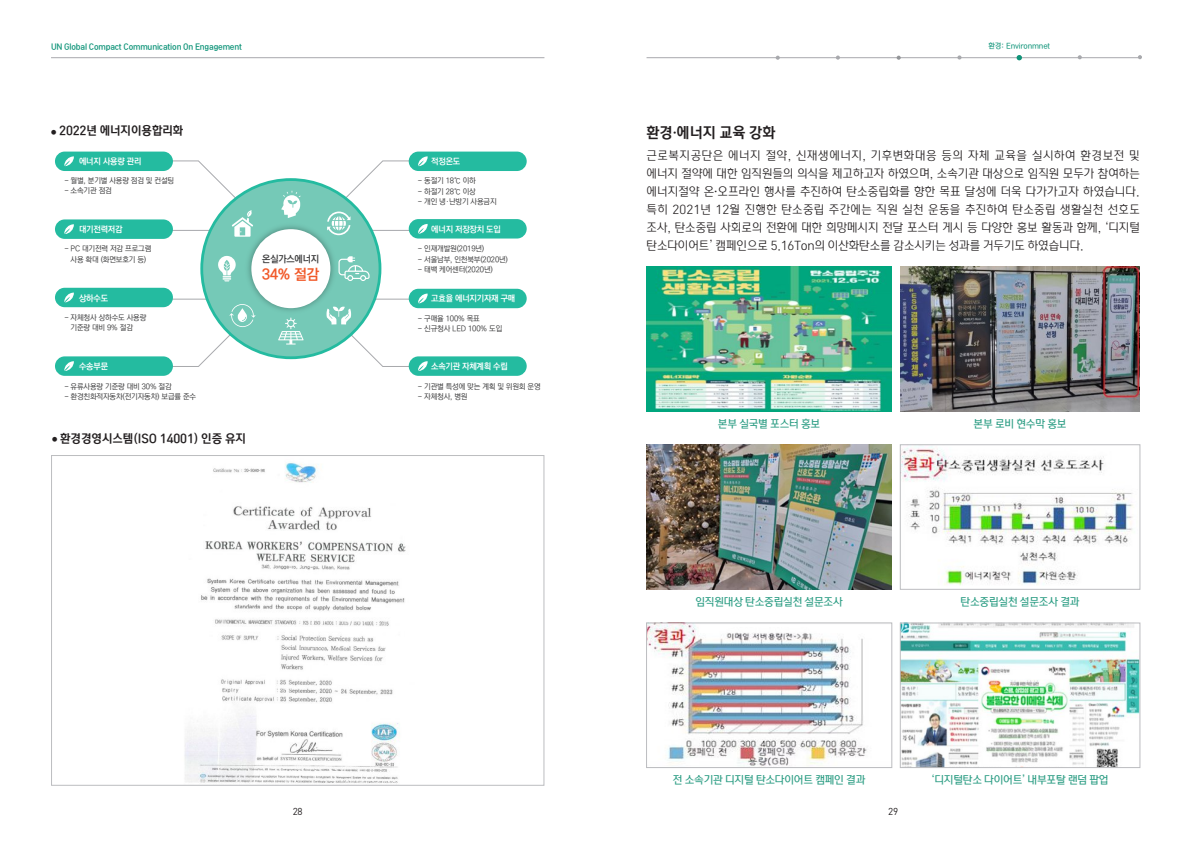
<style>
.page{position:relative;width:1191px;height:842px;background:#fff}
.page>*{position:absolute;margin:0;border:0;box-sizing:border-box;transform-origin:0 0}
.본문_소제목{font:15px "Rix Sin Head PEB";letter-spacing:-.01em;color:#231f20}
.t1{font:700 14.8px "Ko Pub Dotum";color:#f15929}
.본문{font:12px/18px "Rix Sin Head PR";letter-spacing:-.01em;color:#231f20;text-align:justify}
.t2{font:12px "Rix Sin Head PEB";letter-spacing:-.01em;color:#231f20}
.t3{font:11px "Rix Sin Head PSB";letter-spacing:-.03em;color:#2e9e85}
.t4{font:10px "DIN Pro";color:#231f20}
.t5{font:700 9.7px "Ko Pub Dotum";letter-spacing:-.02em;color:#3e3e3f}
.t6{font:700 8.6px "Ko Pub Dotum";letter-spacing:-.02em;color:#fff}
.t7{font:8px "Rix Sin Head PEB";letter-spacing:-.02em;color:#0f9479}
.t8{font:500 7.8px/10.4px "Ko Pub Dotum";letter-spacing:-.02em;color:#3e3e3f;text-align:center}
.t9{font:7.5px "Rix Sin Head PSB";letter-spacing:-.02em;color:#0f9479}
.s1{font-size:6px}
</style>
<div class="page">
<hr style="left:646px;top:57px;width:494px;height:1px;background:#a8a9ad">
<svg style="left:896px;top:56px;width:4px;height:4px"></svg>
<svg style="left:775px;top:56px;width:5px;height:4px"></svg>
<svg style="left:957px;top:55px;width:4px;height:5px"></svg>
<svg style="left:1137px;top:55px;width:5px;height:4px"></svg>
<hr style="left:51px;top:57px;width:493px;height:1px;background:#a8a9ad">
<svg style="left:1016px;top:55px;width:6px;height:5px"></svg>
<hr style="left:167px;top:299px;width:60px;height:1px;background:#a8a9ad">
<hr style="left:363px;top:230px;width:69px;height:1px;background:#a8a9ad">
<div style="left:55px;top:219px;width:118px;height:20px;background:#24bba0;border-radius:10px"></div>
<svg style="left:64px;top:224px;width:10px;height:10px"></svg>
<div style="left:55px;top:288px;width:118px;height:19px;background:#24bba0;border-radius:10px"></div>
<svg style="left:64px;top:293px;width:10px;height:9px"></svg>
<div style="left:55px;top:356px;width:118px;height:20px;background:#24bba0;border-radius:10px"></div>
<svg style="left:64px;top:361px;width:10px;height:10px"></svg>
<div style="left:409px;top:152px;width:118px;height:19px;background:#24bba0;border-radius:10px"></div>
<svg style="left:340px;top:156px;width:88px;height:49px"></svg>
<div style="left:409px;top:219px;width:118px;height:20px;background:#24bba0;border-radius:10px"></div>
<svg style="left:418px;top:224px;width:10px;height:10px"></svg>
<div style="left:409px;top:289px;width:118px;height:19px;background:#24bba0;border-radius:10px"></div>
<div style="left:409px;top:356px;width:118px;height:20px;background:#24bba0;border-radius:10px"></div>
<div style="left:55px;top:152px;width:118px;height:19px;background:#24bba0;border-radius:10px"></div>
<svg style="left:64px;top:156px;width:10px;height:10px"></svg>
<svg style="left:200px;top:178px;width:181px;height:181px"></svg>
<div style="left:203px;top:181px;width:175px;height:175px;background:#75c9b7;border-radius:50%"></div>
<img style="left:248px;top:226px;width:91px;height:90px">
<div style="left:251px;top:229px;width:79px;height:79px;background:#fff;border-radius:50%"></div>
<svg style="left:166px;top:304px;width:89px;height:63px"></svg>
<svg style="left:218px;top:256px;width:18px;height:25px"></svg>
<svg style="left:281px;top:191px;width:20px;height:27px"></svg>
<svg style="left:327px;top:212px;width:23px;height:23px"></svg>
<svg style="left:166px;top:160px;width:87px;height:77px"></svg>
<svg style="left:326px;top:294px;width:102px;height:77px"></svg>
<svg style="left:278px;top:318px;width:25px;height:27px"></svg>
<svg style="left:338px;top:256px;width:31px;height:25px"></svg>
<img style="left:184px;top:462px;width:222px;height:321px">
<div style="left:51px;top:455px;width:493px;height:331px;border:1px solid #bcbdc0"></div>
<img style="left:646px;top:266px;width:245px;height:145px">
<img style="left:900px;top:266px;width:240px;height:145px">
<img style="left:646px;top:445px;width:245px;height:144px">
<img style="left:901px;top:446px;width:232px;height:140px">
<div style="left:899px;top:444px;width:241px;height:146px;border:1px solid #bcbdc0"></div>
<img style="left:648px;top:624px;width:219px;height:142px">
<div style="left:646px;top:622px;width:246px;height:146px;border:1px solid #bcbdc0"></div>
<img style="left:901px;top:624px;width:237px;height:142px">
<div style="left:899px;top:622px;width:241px;height:146px;border:1px solid #bcbdc0"></div>
<p class="t7" style="left:51px;top:41px;width:192px">UN Global Compact Communication On Engagement</p>
<p class="t9" style="left:988px;top:42px;width:63px">환경: Environmnet</p>
<p class="t2" style="left:51px;top:123px;width:134px"><span class="s1">●</span> 22년 에너지이용합리화</p>
<p class="t2" style="left:59px;top:123px;width:15px">20</p>
<p class="t6" style="left:79px;top:157px;width:64px">에너지 사용량 관리</p>
<p class="t8" style="left:64px;top:175px;width:111px">- 월별, 분기별 사용량 점검 및 컨설팅</p>
<p class="t8" style="left:64px;top:186px;width:49px">- 소속기관 점검</p>
<p class="t6" style="left:79px;top:225px;width:45px">대기전력저감</p>
<p class="t8" style="left:64px;top:244px;width:88px">- PC 대기전력 저감 프로그램 사용 확대 (화면보호기 등)</p>
<p class="t5" style="left:262px;top:254px;width:58px">온실가스에너지</p>
<p class="t1" style="left:262px;top:267px;width:59px">34% 절감</p>
<p class="t6" style="left:431px;top:157px;width:31px">적정온도</p>
<p class="t8" style="left:418px;top:176px;width:59px">- 동절기 18℃ 이하</p>
<p class="t8" style="left:418px;top:186px;width:59px">- 하절기 28℃ 이상</p>
<p class="t8" style="left:418px;top:197px;width:80px">- 개인 냉·난방기 사용금지</p>
<p class="t6" style="left:431px;top:225px;width:71px">에너지 저장장치 도입</p>
<p class="t8" style="left:418px;top:244px;width:68px">- 인재개발원(2019년)</p>
<p class="t8" style="left:418px;top:254px;width:91px">- 서울남부, 인천북부(2020년)</p>
<p class="t8" style="left:418px;top:265px;width:76px">- 태백 케어센터(2020년)</p>
<p class="본문_소제목" style="left:646px;top:123px;width:131px">환경·에너지 교육 강화</p>
<p class="본문" style="left:646px;top:147px;width:495px">근로복지공단은 에너지 절약, 신재생에너지, 기후변화대응 등의 자체 교육을 실시하여 환경보전 및 에너지 절약에 대한 임직원들의 의식을 제고하고자 하였으며, 소속기관 대상으로 임직원 모두가 참여하는 에너지절약 온·오프라인 행사를 추진하여 탄소중립화를 향한 목표 달성에 더욱 다가가고자 하였습니다. 특히 2021년 12월 진행한 탄소중립 주간에는 직원 실천 운동을 추진하여 탄소중립 생활실천 선호도 조사, 탄소중립 사회로의 전환에 대한 희망메시지 전달 포스터 게시 등 다양한 홍보 활동과 함께, ‘디지털 탄소다이어트’ 캠페인으로 5.16Ton의 이산화탄소를 감소시키는 성과를 거두기도 하였습니다.</p>
<p class="t6" style="left:79px;top:294px;width:31px">상하수도</p>
<p class="t6" style="left:431px;top:294px;width:86px">고효율 에너지기자재 구매</p>
<p class="t8" style="left:71px;top:312px;width:77px;text-align:left;text-indent:-6px">- 자체청사 상하수도 사용량 기준량 대비 9% 절감</p>
<p class="t8" style="left:418px;top:313px;width:63px">- 구매율 100% 목표</p>
<p class="t8" style="left:418px;top:324px;width:86px">- 신규청사 LED 100% 도입</p>
<p class="t6" style="left:79px;top:362px;width:31px">수송부문</p>
<p class="t6" style="left:431px;top:362px;width:78px">소속기관 자체계획 수립</p>
<p class="t8" style="left:64px;top:381px;width:109px">- 유류사용량 기준량 대비 30% 절감</p>
<p class="t8" style="left:64px;top:391px;width:133px">- 환경친화적자동차(전기자동차) 보급률 준수</p>
<p class="t8" style="left:418px;top:381px;width:124px">- 기관별 특성에 맞는 계획 및 위원회 운영</p>
<p class="t8" style="left:418px;top:392px;width:51px">- 자체청사, 병원</p>
<p class="t3" style="left:718px;top:416px;width:104px">본부 실국별 포스터 홍보</p>
<p class="t3" style="left:973px;top:416px;width:94px">본부 로비 현수막 홍보</p>
<p class="t2" style="left:52px;top:431px;width:195px"><span class="s1">●</span> 환경경영시스템(ISO 14001) 인증 유지</p>
<p class="t3" style="left:695px;top:595px;width:149px">임직원대상 탄소중립실천 설문조사</p>
<p class="t3" style="left:960px;top:595px;width:120px">탄소중립실천 설문조사 결과</p>
<p class="t3" style="left:673px;top:773px;width:194px">전 소속기관 디지털 탄소다이어트 캠페인 결과</p>
<p class="t3" style="left:931px;top:773px;width:179px">‘디지털탄소 다이어트’ 내부포탈 랜덤 팝업</p>
<p class="t4" style="left:293px;top:805px;width:12px">28</p>
<p class="t4" style="left:888px;top:805px;width:12px">29</p>
</div>
